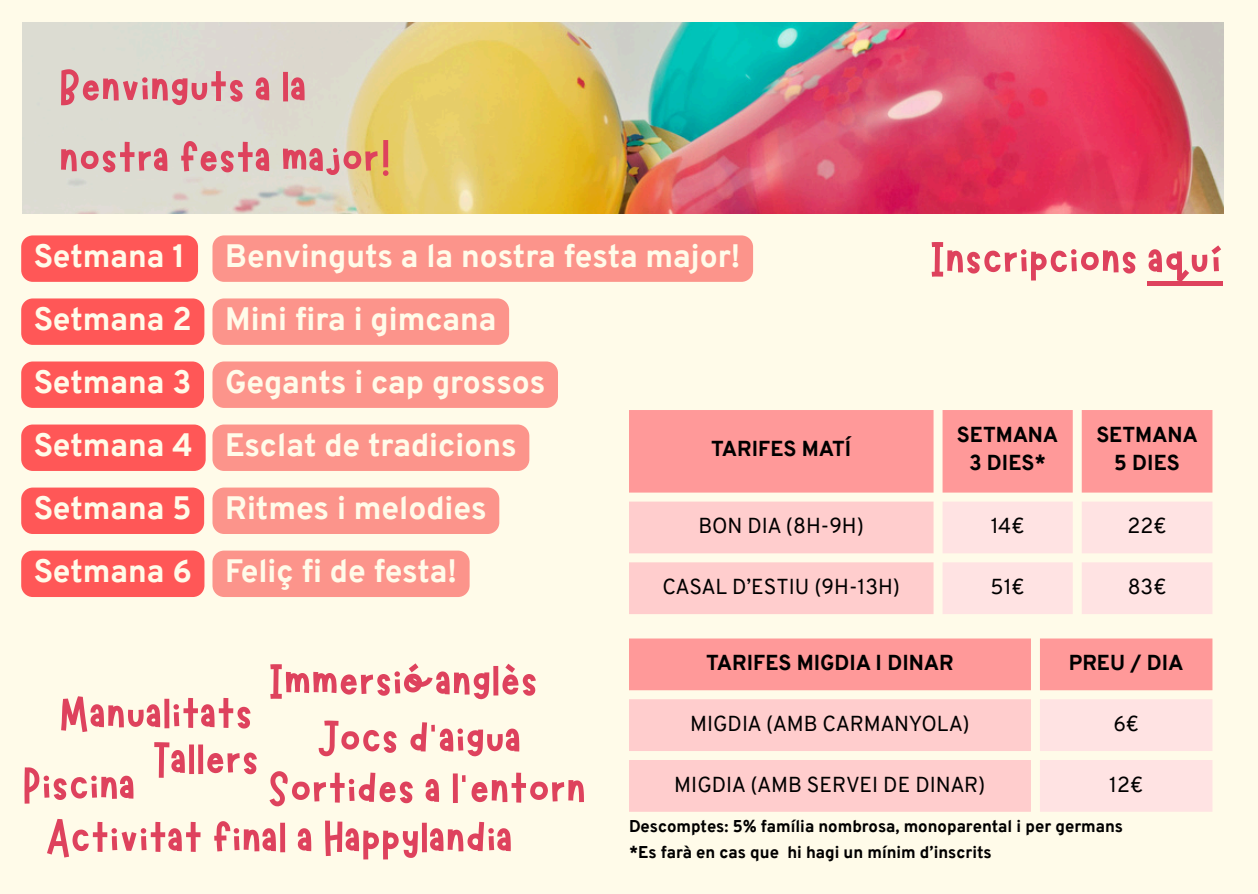
<style>
.page{position:relative;width:1258px;height:894px;background:#fff}
.page>*{position:absolute;margin:0;border:0;box-sizing:border-box;transform-origin:0 0}
.t1{font:51px/70.8px "Marykate";color:#de425d}
.t2{font:800 31.5px "Overpass";color:#fffbe9}
.t3{font:21px "Overpass";color:#000}
.t4{font:800 21px/28.2px "Overpass";color:#000;text-align:center}
.t5{font:800 16.5px "Overpass";color:#000}
</style>
<div class="page">
<div style="left:0;top:0;width:1257px;height:893px;background:#fffbe9"></div>
<img style="left:22px;top:22px;width:1201px;height:192px">
<div style="left:629px;top:410px;width:583px;height:82px;background:#f99"></div>
<svg style="left:629px;top:501px;width:304px;height:113px;background:#ffd0cf"></svg>
<svg style="left:942px;top:502px;width:270px;height:112px;background:#ffe5e3"></svg>
<div style="left:629px;top:638px;width:583px;height:52px;background:#f99"></div>
<svg style="left:629px;top:699px;width:402px;height:112px;background:#ffd0cf"></svg>
<svg style="left:1040px;top:699px;width:172px;height:112px;background:#ffe4e3"></svg>
<div style="left:21px;top:235px;width:177px;height:47px;background:#ff5757;border-radius:12px"></div>
<div style="left:212px;top:235px;width:541px;height:47px;background:#fc948b"></div>
<div style="left:21px;top:298px;width:183px;height:47px;background:#ff5757;border-radius:12px"></div>
<div style="left:212px;top:298px;width:297px;height:47px;background:#fc948b;border-radius:12px"></div>
<div style="left:21px;top:361px;width:183px;height:47px;background:#ff5757;border-radius:12px"></div>
<div style="left:212px;top:361px;width:346px;height:47px;background:#fc948b"></div>
<div style="left:21px;top:424px;width:185px;height:47px;background:#ff5757;border-radius:12px"></div>
<div style="left:212px;top:424px;width:317px;height:47px;background:#fc948b"></div>
<div style="left:21px;top:487px;width:183px;height:47px;background:#ff5757;border-radius:12px"></div>
<div style="left:212px;top:487px;width:287px;height:47px;background:#fc948b;border-radius:12px"></div>
<div style="left:21px;top:550px;width:183px;height:47px;background:#ff5757;border-radius:12px"></div>
<div style="left:212px;top:550px;width:258px;height:47px;background:#fc948b;border-radius:12px"></div>
<div style="left:1147px;top:281px;width:76px;height:5px;background:#de425d"></div>
<h1 class="t1" style="left:59px;top:47px;width:333px">Benvinguts a la nostra festa major!</h1>
<p class="t1" style="left:929px;top:218px;width:295px">Inscripcions aquí</p>
<p class="t2" style="left:34px;top:243px;width:153px">Setmana 1</p>
<p class="t2" style="left:225px;top:243px;width:517px">Benvinguts a la nostra festa major!</p>
<p class="t2" style="left:34px;top:306px;width:159px">Setmana 2</p>
<h2 class="t2" style="left:225px;top:306px;width:273px">Mini fira i gimcana</h2>
<h2 class="t2" style="left:34px;top:369px;width:159px">Setmana 3</h2>
<h2 class="t2" style="left:225px;top:369px;width:322px">Gegants i cap grossos</h2>
<p class="t2" style="left:34px;top:432px;width:161px">Setmana 4</p>
<p class="t2" style="left:225px;top:432px;width:293px">Esclat de tradicions</p>
<p class="t2" style="left:34px;top:495px;width:159px">Setmana 5</p>
<p class="t2" style="left:225px;top:495px;width:263px">Ritmes i melodies</p>
<p class="t2" style="left:34px;top:558px;width:159px">Setmana 6</p>
<p class="t2" style="left:225px;top:558px;width:233px">Feliç fi de festa!</p>
<p class="t4" style="left:711px;top:436px;width:142px">TARIFES MATÍ</p>
<h1 class="t4" style="left:957px;top:422px;width:103px">SETMANA<br>3 DIES*</h1>
<h2 class="t4" style="left:1096px;top:422px;width:103px">SETMANA<br>5 DIES</h2>
<h1 class="t3" style="left:698px;top:517px;width:167px">BON DIA (8H-9H)</h1>
<h2 class="t3" style="left:991px;top:517px;width:35px">14€</h2>
<h2 class="t3" style="left:1127px;top:517px;width:40px">22€</h2>
<h2 class="t3" style="left:662px;top:578px;width:239px">CASAL D’ESTIU (9H-13H)</h2>
<h2 class="t3" style="left:990px;top:578px;width:36px">51€</h2>
<h2 class="t3" style="left:1128px;top:578px;width:40px">83€</h2>
<h1 class="t1" style="left:59px;top:673px;width:195px">Manualitats</h1>
<h1 class="t1" style="left:22px;top:744px;width:115px">Piscina</h1>
<h1 class="t1" style="left:154px;top:719px;width:106px">Tallers</h1>
<h1 class="t1" style="left:268px;top:640px;width:271px">Immersió anglès</h1>
<h1 class="t1" style="left:317px;top:697px;width:206px">Jocs d’aigua</h1>
<h1 class="t1" style="left:268px;top:748px;width:319px">Sortides a l’entorn</h1>
<h2 class="t4" style="left:706px;top:650px;width:249px">TARIFES MIGDIA I DINAR</h2>
<h2 class="t4" style="left:1069px;top:650px;width:116px">PREU / DIA</h2>
<h2 class="t3" style="left:690px;top:715px;width:281px">MIGDIA (AMB CARMANYOLA)</h2>
<p class="t3" style="left:1113px;top:715px;width:27px">6€</p>
<p class="t3" style="left:674px;top:776px;width:313px">MIGDIA (AMB SERVEI DE DINAR)</p>
<p class="t3" style="left:1109px;top:776px;width:35px">12€</p>
<p class="t1" style="left:46px;top:797px;width:469px">Activitat final a Happylandia</p>
<p class="t5" style="left:629px;top:819px;width:496px">Descomptes: 5% família nombrosa, monoparental i per germans</p>
<p class="t5" style="left:629px;top:844px;width:364px">*Es farà en cas que hi hagi un mínim d’inscrits</p>
</div>
